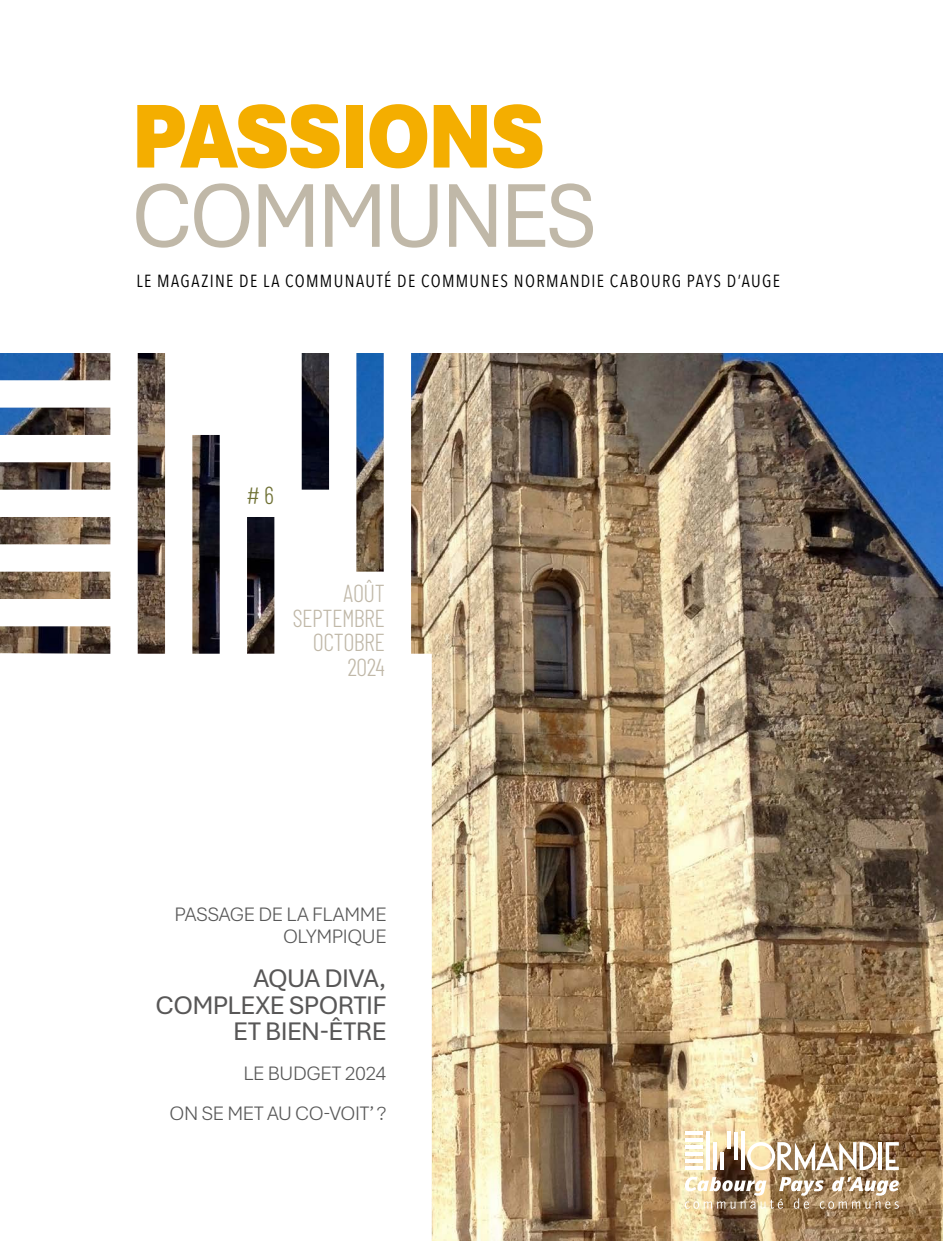
<style>
.page{position:relative;width:943px;height:1241px;background:#fff}
.page>*{position:absolute;margin:0;border:0;box-sizing:border-box;transform-origin:0 0}
.t1{font:900 95.02px "Aptos";letter-spacing:-.03em;color:#f4ae00;scale:.93 1}
.t2{font:95.02px "Aptos";letter-spacing:-.035em;color:#c0b8a8;scale:.93 1}
.t3{font:26.78px/26.2px "Aptos";letter-spacing:-.02em;color:#585757;text-align:right}
.t4{font:300 24.5px/24.5px "Barlow Condensed";letter-spacing:-.02em;color:#c0b8a8;text-align:right}
.t5{font:300 24.5px "Barlow Condensed";color:#6f7134}
.t6{font:300 20.47px/22.1px "Aptos";letter-spacing:-.02em;color:#585858;text-align:right}
.t7{font:17.5px "Avenir Next Condensed";letter-spacing:.075em;color:#000}
</style>
<div class="page">
<img style="left:432px;top:353px;width:511px;height:887px">
<svg style="left:0;top:353px;width:432px;height:887px"></svg>
<hr style="left:720px;top:1152px;width:3px;height:17px;background:#fff">
<hr style="left:713px;top:1141px;width:3px;height:28px;background:#fff">
<hr style="left:706px;top:1131px;width:3px;height:38px;background:#fff">
<svg style="left:726px;top:1131px;width:4px;height:17px"></svg>
<svg style="left:733px;top:1131px;width:4px;height:28px"></svg>
<svg style="left:740px;top:1131px;width:4px;height:38px"></svg>
<hr style="left:685px;top:1131px;width:17px;height:3px;background:#fff">
<hr style="left:685px;top:1138px;width:17px;height:3px;background:#fff">
<hr style="left:685px;top:1145px;width:17px;height:3px;background:#fff">
<hr style="left:685px;top:1152px;width:17px;height:3px;background:#fff">
<hr style="left:685px;top:1159px;width:17px;height:3px;background:#fff">
<hr style="left:685px;top:1166px;width:17px;height:3px;background:#fff">
<img style="left:685px;top:1176px;width:213px;height:32px">
<svg style="left:885px;top:1141px;width:13px;height:28px"></svg>
<hr style="left:878px;top:1141px;width:4px;height:28px;background:#fff">
<svg style="left:747px;top:1141px;width:129px;height:28px"></svg>
<h1 class="t1" style="left:132px;top:71px;width:446px">PASSIONS</h1>
<h1 class="t2" style="left:132px;top:151px;width:501px">COMMUNES</h1>
<p class="t7" style="left:136px;top:265px;width:645px">LE MAGAZINE DE LA COMMUNAUTÉ DE COMMUNES NORMANDIE CABOURG PAYS D’AUGE</p>
<h3 class="t5" style="left:246px;top:480px;width:30px"># 6</h3>
<h3 class="t4" style="left:292px;top:580px;width:94px">AOÛT<br>SEPTEMBRE<br>OCTOBRE<br>2024</h3>
<p class="t6" style="left:175px;top:902px;width:213px">PASSAGE DE LA FLAMME<br>OLYMPIQUE</p>
<h2 class="t3" style="left:155px;top:964px;width:233px">AQUA DIVA,<br>COMPLEXE SPORTIF<br>ET BIEN-ÊTRE</h2>
<p class="t6" style="left:169px;top:1052px;width:218px;line-height:39.9px">LE BUDGET 2024<br>ON SE MET AU CO-VOIT’?</p>
</div>
